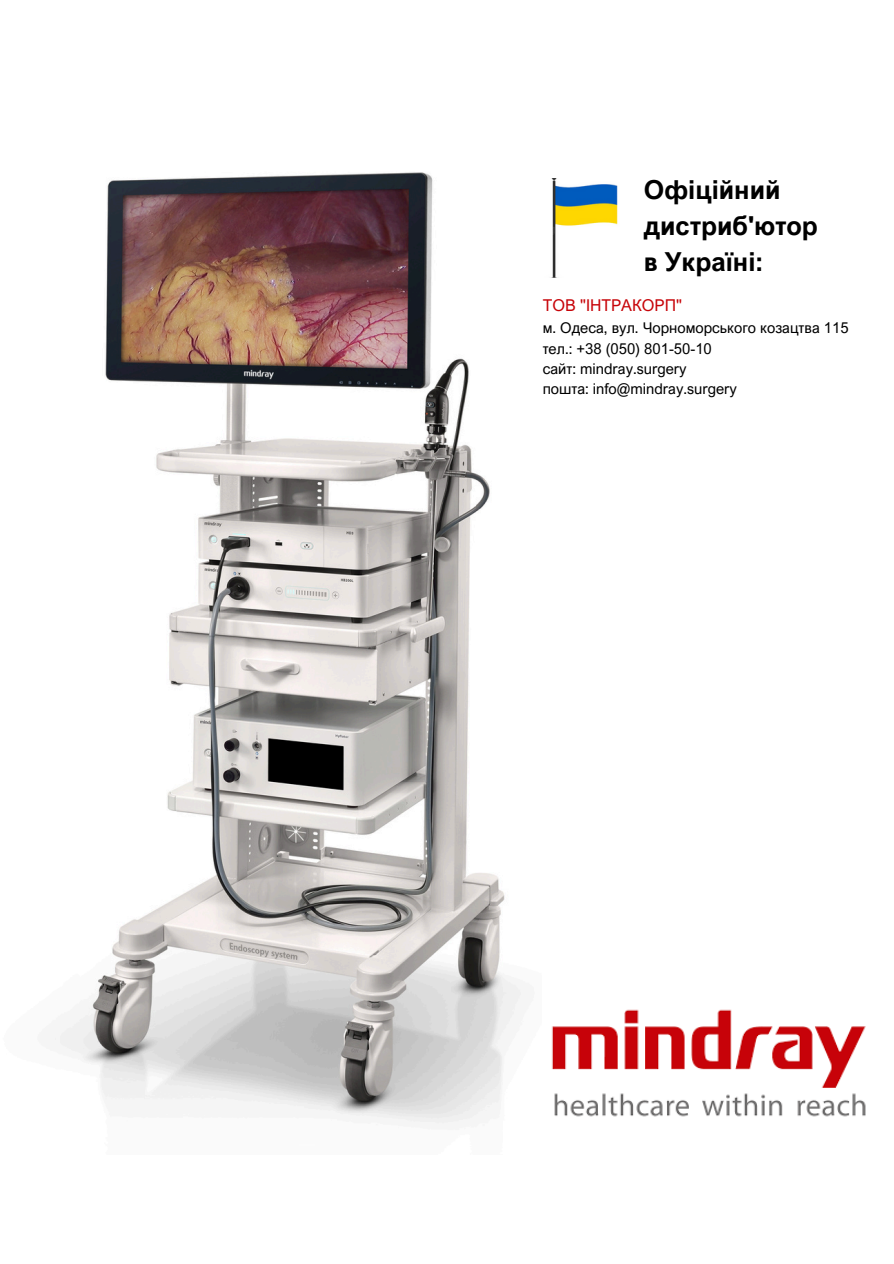
<style>
.page{position:relative;width:894px;height:1264px;background:#fff}
.page>*{position:absolute;margin:0;border:0;box-sizing:border-box;transform-origin:0 0}
.t1{font:700 26.1px/35.8px "Arial Nova";color:#000}
.t2{font:16.35px "Arial Nova";color:#c70409}
.t3{font:14.85px "Arial Nova";color:#000}
</style>
<div class="page">
<img style="left:55px;top:172px;width:502px;height:952px">
<img style="left:542px;top:178px;width:76px;height:99px">
<img style="left:542px;top:970px;width:324px;height:154px">
<p class="t1" style="left:643px;top:172px;width:175px">Офіційний дистриб'ютор в Україні:</p>
<h1 class="t2" style="left:542px;top:295px;width:141px">ТОВ "ІНТРАКОРП"</h1>
<p class="t3" style="left:542px;top:319px;width:307px">м. Одеса, вул. Чорноморського козацтва 115</p>
<p class="t3" style="left:542px;top:339px;width:170px">тел.: +38 (050) 801-50-10</p>
<p class="t3" style="left:542px;top:359px;width:145px">сайт: mindray.surgery</p>
<p class="t3" style="left:542px;top:379px;width:196px">пошта: info@mindray.surgery</p>
</div>
